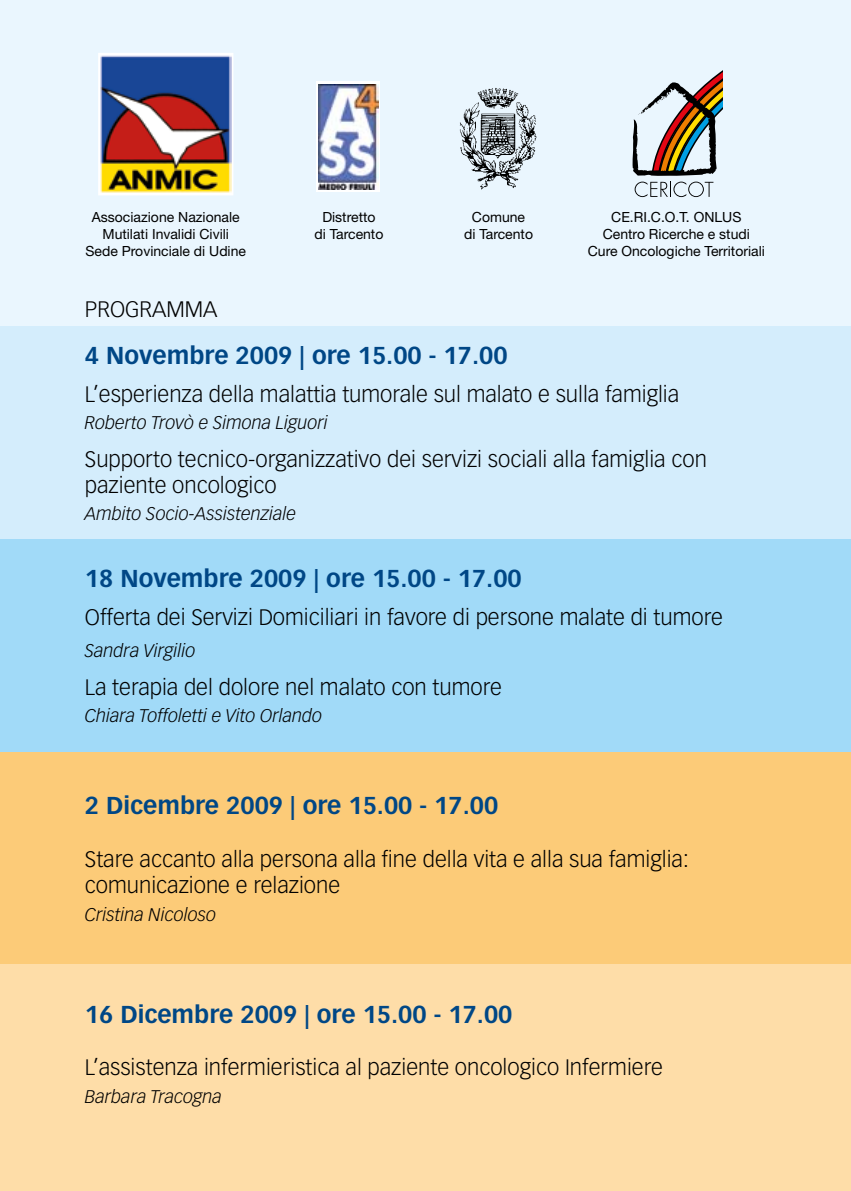
<style>
.page{position:relative;width:851px;height:1191px;background:#fff}
.page>*{position:absolute;margin:0;border:0;box-sizing:border-box;transform-origin:0 0}
.t1{font:700 24px "Vectora LH";color:#004786}
.t2{font:300 22px/26.4px "Vectora LH";color:#000}
.t3{font:italic 300 18px "Vectora LH";color:#000}
.t4{font:14px/16.8px "Helvetica Neue";color:#000;text-align:center}
</style>
<div class="page">
<div style="left:0;top:0;width:850px;height:344px;background:#eaf6fe"></div>
<svg style="left:98px;top:53px;width:135px;height:142px;background:#826a68"></svg>
<svg style="left:632px;top:71px;width:90px;height:126px"></svg>
<img style="left:459px;top:88px;width:78px;height:102px">
<svg style="left:316px;top:81px;width:63px;height:110px"></svg>
<img style="left:319px;top:85px;width:60px;height:105px">
<div style="left:0;top:964px;width:850px;height:227px;background:#fedda8"></div>
<div style="left:0;top:751px;width:850px;height:213px;background:#fccb78"></div>
<div style="left:0;top:539px;width:850px;height:212px;background:#a1daf8"></div>
<div style="left:0;top:326px;width:850px;height:213px;background:#d4edfc"></div>
<p class="t4" style="left:85px;top:209px;width:162px">Associazione Nazionale<br>Mutilati Invalidi Civili<br>Sede Provinciale di Udine</p>
<p class="t4" style="left:587px;top:209px;width:179px">CE.RI.C.O.T. ONLUS<br>Centro Ricerche e studi<br>Cure Oncologiche Territoriali</p>
<p class="t4" style="left:314px;top:209px;width:70px">Distretto<br>di Tarcento</p>
<p class="t4" style="left:464px;top:209px;width:70px">Comune<br>di Tarcento</p>
<p class="t2" style="left:85px;top:296px;width:134px">PROGRAMMA</p>
<p class="t1" style="left:85px;top:341px;width:424px">4 Novembre 2009 | ore 15.00 - 17.00</p>
<p class="t2" style="left:85px;top:381px;width:595px">L’esperienza della malattia tumorale sul malato e sulla famiglia</p>
<p class="t3" style="left:85px;top:412px;width:244px">Roberto Trovò e Simona Liguori</p>
<p class="t2" style="left:85px;top:446px;width:623px">Supporto tecnico-organizzativo dei servizi sociali alla famiglia con paziente oncologico</p>
<p class="t3" style="left:85px;top:503px;width:213px">Ambito Socio-Assistenziale</p>
<p class="t1" style="left:85px;top:564px;width:438px">18 Novembre 2009 | ore 15.00 - 17.00</p>
<p class="t2" style="left:85px;top:604px;width:639px">Offerta dei Servizi Domiciliari in favore di persone malate di tumore</p>
<p class="t3" style="left:85px;top:640px;width:112px">Sandra Virgilio</p>
<p class="t2" style="left:85px;top:674px;width:418px">La terapia del dolore nel malato con tumore</p>
<p class="t3" style="left:85px;top:705px;width:239px">Chiara Toffoletti e Vito Orlando</p>
<p class="t1" style="left:85px;top:791px;width:415px">2 Dicembre 2009 | ore 15.00 - 17.00</p>
<p class="t2" style="left:85px;top:846px;width:605px">Stare accanto alla persona alla fine della vita e alla sua famiglia: comunicazione e relazione</p>
<p class="t3" style="left:85px;top:903px;width:133px">Cristina Nicoloso</p>
<p class="t1" style="left:85px;top:999px;width:429px">16 Dicembre 2009 | ore 15.00 - 17.00</p>
<p class="t2" style="left:85px;top:1054px;width:579px">L’assistenza infermieristica al paziente oncologico Infermiere</p>
<p class="t3" style="left:85px;top:1085px;width:138px">Barbara Tracogna</p>
</div>
